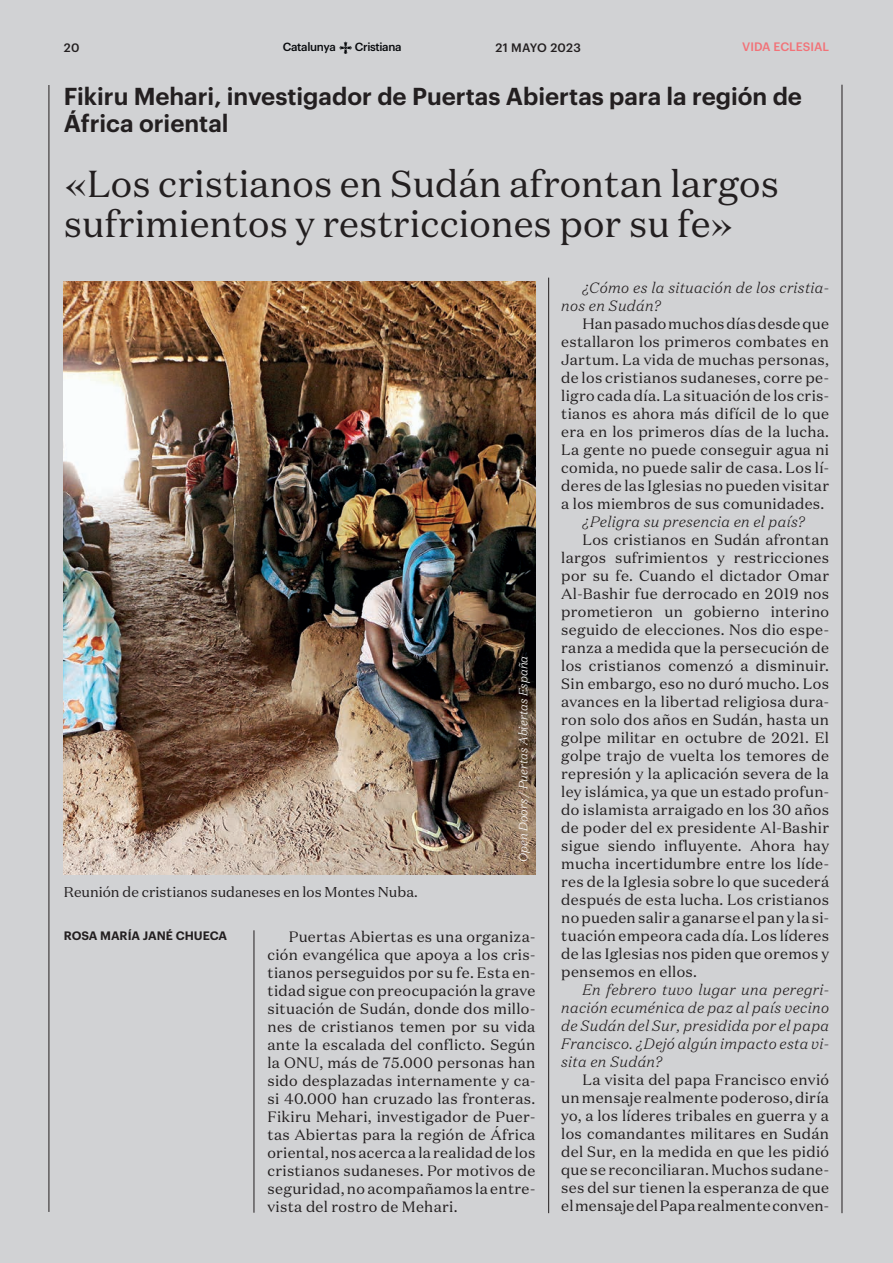
<style>
.page{position:relative;width:893px;height:1263px;background:#d1d2d4}
.page>*{position:absolute;margin:0;border:0;box-sizing:border-box;transform-origin:0 0}
.t1{font:37.5px/40.5px "Domaine Text";color:#231f20}
.t2{font:600 24px/27px "Graphik";color:#231f20}
.t3{font:15px/18px "Domaine Text";letter-spacing:.02em;color:#231f20;text-align:justify}
.t4{font:italic 300 15px/18px "Domaine Text";letter-spacing:.02em;color:#231f20}
.t5{font:14.25px "Domaine Text";color:#231f20}
.t6{font:italic 300 12px "Domaine Text";color:#fff}
.t7{font:600 12px "Graphik";letter-spacing:-.01em;color:#231f20}
.t8{font:500 12px "Graphik";letter-spacing:.025em;color:#231f20}
.t9{font:500 12px "Graphik";color:#f27278}
.t10{font:500 11.55px "Graphik";letter-spacing:-.03em;color:#07090c}
</style>
<div class="page">
<hr style="left:49px;top:85px;width:1px;height:1127px;background:#231f20">
<svg style="left:339px;top:42px;width:13px;height:12px"></svg>
<hr style="left:842px;top:85px;width:1px;height:1128px;background:#231f20">
<hr style="left:254px;top:930px;width:1px;height:283px;background:#231f20">
<hr style="left:548px;top:278px;width:1px;height:935px;background:#231f20">
<img style="left:64px;top:281px;width:472px;height:593px">
<p class="t8" style="left:64px;top:38px;width:17px">20</p>
<p class="t10" style="left:283px;top:38px;width:54px">Catalunya</p>
<p class="t10" style="left:355px;top:38px;width:48px">Cristiana</p>
<p class="t8" style="left:495px;top:38px;width:87px">21 MAYO 2023</p>
<p class="t9" style="left:742px;top:38px;width:89px">VIDA ECLESIAL</p>
<h2 class="t2" style="left:64px;top:81px;width:740px">Fikiru Mehari, investigador de Puertas Abiertas para la región de<br>África oriental</h2>
<h1 class="t1" style="left:64px;top:163px;width:717px">«Los cristianos en Sudán afrontan largos sufrimientos y restricciones por su fe»</h1>
<p class="t5" style="left:64px;top:883px;width:355px">Reunión de cristianos sudaneses en los Montes Nuba.</p>
<p class="t6" style="left:516px;top:862px;width:208px;rotate:-90deg">Open Doors / Puertas Abiertas España</p>
<p class="t7" style="left:64px;top:927px;width:165px">ROSA MARÍA JANÉ CHUECA</p>
<p class="t3" style="left:267px;top:927px;width:269px;text-indent:21px">Puertas Abiertas es una organiza&shy;ción evangélica que apoya a los cris&shy;tianos perseguidos por su fe. Esta en&shy;tidad sigue con preocupación la grave situación de Sudán, donde dos millo&shy;nes de cristianos temen por su vida ante la escalada del conflicto. Según la ONU, más de 75.000 personas han sido desplazadas internamente y ca&shy;si 40.000 han cruzado las fronteras.<br>Fikiru Mehari, investigador de Puer&shy;tas Abiertas para la región de África oriental, nos acerca a la realidad de los cristianos sudaneses. Por motivos de seguridad, no acompañamos la entre&shy;vista del rostro de Mehari.</p>
<p class="t4" style="left:561px;top:278px;width:269px;text-indent:21px">¿Cómo es la situación de los cristia&shy;nos en Sudán?</p>
<p class="t3" style="left:561px;top:314px;width:269px;text-indent:21px">Han pasado muchos días desde que estallaron los primeros combates en Jartum. La vida de muchas personas, de los cristianos sudaneses, corre pe&shy;ligro cada día. La situación de los cris&shy;tianos es ahora más difícil de lo que era en los primeros días de la lucha.<br>La gente no puede conseguir agua ni comida, no puede salir de casa. Los lí&shy;deres de las Iglesias no pueden visitar a los miembros de sus comunidades.</p>
<p class="t4" style="left:582px;top:512px;width:224px">¿Peligra su presencia en el país?</p>
<p class="t3" style="left:561px;top:530px;width:269px;text-indent:21px">Los cristianos en Sudán afrontan largos sufrimientos y restricciones por su fe. Cuando el dictador Omar Al-Bashir fue derrocado en 2019 nos prometieron un gobierno interino seguido de elecciones. Nos dio espe&shy;ranza a medida que la persecución de los cristianos comenzó a disminuir.<br>Sin embargo, eso no duró mucho. Los avances en la libertad religiosa dura&shy;ron solo dos años en Sudán, hasta un golpe militar en octubre de 2021. El golpe trajo de vuelta los temores de represión y la aplicación severa de la ley islámica, ya que un estado profun&shy;do islamista arraigado en los 30 años de poder del ex presidente Al-Bashir sigue siendo influyente. Ahora hay mucha incertidumbre entre los líde&shy;res de la Iglesia sobre lo que sucederá después de esta lucha. Los cristianos no pueden salir a ganarse el pan y la si&shy;tuación empeora cada día. Los líderes de las Iglesias nos piden que oremos y pensemos en ellos.</p>
<p class="t4" style="left:561px;top:980px;width:269px;text-align:justify;text-indent:21px">En febrero tuvo lugar una peregri&shy;nación ecuménica de paz al país vecino de Sudán del Sur, presidida por el papa Francisco. ¿Dejó algún impacto esta vi&shy;sita en Sudán?</p>
<p class="t3" style="left:561px;top:1070px;width:269px;text-indent:21px">La visita del papa Francisco envió un mensaje realmente poderoso, diría yo, a los líderes tribales en guerra y a los comandantes militares en Sudán del Sur, en la medida en que les pidió que se reconciliaran. Muchos sudane&shy;ses del sur tienen la esperanza de que el mensaje del Papa realmente conven-</p>
</div>
